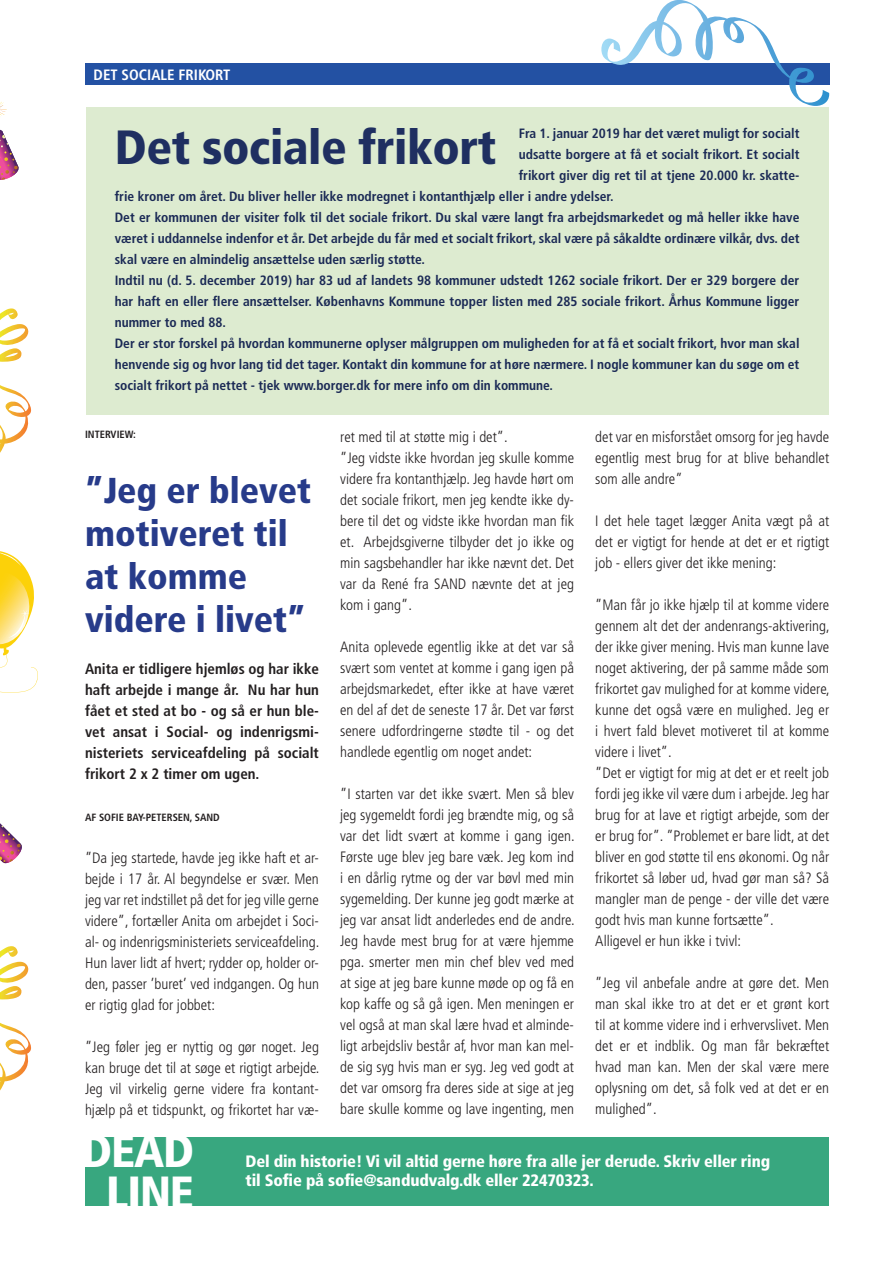
<style>
.page{position:relative;width:893px;height:1263px;background:#fff}
.page>*{position:absolute;margin:0;border:0;box-sizing:border-box;transform-origin:0 0}
.By-line{font:900 condensed 48px "Frutiger";letter-spacing:-.01em;color:#1f2f61}
.Rubrik{font:900 condensed 46.5px "Frutiger";letter-spacing:-.025em;color:#fff}
.By-line-2{font:900 condensed 36px/43.2px "Frutiger";color:#273b8a}
.By-line-3{font:900 condensed 16.5px/19.8px "Frutiger";letter-spacing:-.01em;color:#fff}
.By-line-4{font:300 condensed 15px/21px "Frutiger";color:#231f20;text-align:justify}
.By-line-5{font:700 condensed 15px/21px "Frutiger";color:#231f20;text-align:justify}
.t1{font:700 condensed 15px "Frutiger";color:#fff}
.By-line-6{font:700 condensed 13.5px/21px "Frutiger";color:#1a2955;text-align:justify}
.By-line-7{font:700 condensed 10.5px "Frutiger";color:#231f20}
</style>
<div class="page">
<div style="left:85px;top:64px;width:744px;height:21px;background:#2351a3"></div>
<svg style="left:0;top:308px;width:31px;height:145px"></svg>
<svg style="left:0;top:946px;width:31px;height:144px"></svg>
<svg style="left:0;top:823px;width:22px;height:41px"></svg>
<svg style="left:0;top:551px;width:38px;height:142px"></svg>
<svg style="left:0;top:130px;width:19px;height:50px"></svg>
<svg style="left:0;top:102px;width:7px;height:14px"></svg>
<svg style="left:599px;top:0;width:230px;height:106px"></svg>
<div style="left:86px;top:107px;width:742px;height:308px;background:#ddebd0"></div>
<div style="left:85px;top:1137px;width:744px;height:68px;background:#38a77f"></div>
<p class="t1" style="left:94px;top:65px;width:138px">DET SOCIALE FRIKORT</p>
<p class="By-line" style="left:115px;top:118px;width:383px">Det sociale frikort</p>
<p class="By-line-6" style="left:519px;top:123px;width:282px">Fra 1. januar 2019 har det været muligt for socialt</p>
<p class="By-line-6" style="left:519px;top:144px;width:282px">udsatte borgere at få et socialt frikort. Et socialt</p>
<p class="By-line-6" style="left:519px;top:165px;width:282px">frikort giver dig ret til at tjene 20.000 kr. skatte-</p>
<p class="By-line-6" style="left:115px;top:186px;width:500px">frie kroner om året. Du bliver heller ikke modregnet i kontanthjælp eller i andre ydelser.</p>
<p class="By-line-6" style="left:115px;top:207px;width:686px">Det er kommunen der visiter folk til det sociale frikort. Du skal være langt fra arbejdsmarkedet og må heller ikke have været i uddannelse indenfor et år. Det arbejde du får med et socialt frikort, skal være på såkaldte ordinære vilkår, dvs. det skal være en almindelig ansættelse uden særlig støtte.</p>
<p class="By-line-6" style="left:115px;top:270px;width:686px">Indtil nu (d. 5. december 2019) har 83 ud af landets 98 kommuner udstedt 1262 sociale frikort. Der er 329 borgere der har haft en eller flere ansættelser. Københavns Kommune topper listen med 285 sociale frikort. Århus Kommune ligger nummer to med 88.</p>
<p class="By-line-6" style="left:115px;top:333px;width:686px">Der er stor forskel på hvordan kommunerne oplyser målgruppen om muligheden for at få et socialt frikort, hvor man skal henvende sig og hvor lang tid det tager. Kontakt din kommune for at høre nærmere. I nogle kommuner kan du søge om et socialt frikort på nettet - tjek www.borger.dk for mere info om din kommune.</p>
<p class="By-line-7" style="left:85px;top:429px;width:52px">INTERVIEW:</p>
<p class="By-line-2" style="left:85px;top:468px;width:228px">”Jeg er blevet motiveret til at komme</p>
<p class="By-line-2" style="left:85px;top:598px;width:222px">videre i livet”</p>
<p class="By-line-5" style="left:85px;top:659px;width:235px">Anita er tidligere hjemløs og har ikke haft arbejde i mange år. Nu har hun fået et sted at bo - og så er hun ble&shy;vet ansat i Social- og indenrigsmi&shy;nisteriets serviceafdeling på socialt frikort 2 x 2 timer om ugen.</p>
<p class="By-line-7" style="left:85px;top:811px;width:136px">AF SOFIE BAY-PETERSEN, SAND</p>
<p class="By-line-4" style="left:85px;top:848px;width:236px">”Da jeg startede, havde jeg ikke haft et ar&shy;bejde i 17 år. Al begyndelse er svær. Men jeg var ret indstillet på det for jeg ville gerne videre”, fortæller Anita om arbejdet i Soci&shy;al- og indenrigsministeriets serviceafdeling.<br>Hun laver lidt af hvert; rydder op, holder or&shy;den, passer ’buret’ ved indgangen. Og hun er rigtig glad for jobbet:</p>
<p class="By-line-4" style="left:85px;top:1037px;width:236px">”Jeg føler jeg er nyttig og gør noget. Jeg kan bruge det til at søge et rigtigt arbejde.<br>Jeg vil virkelig gerne videre fra kontant&shy;hjælp på et tidspunkt, og frikortet har væ-</p>
<p class="By-line-4" style="left:340px;top:426px;width:169px">ret med til at støtte mig i det”.</p>
<p class="By-line-4" style="left:340px;top:447px;width:235px">”Jeg vidste ikke hvordan jeg skulle komme videre fra kontanthjælp. Jeg havde hørt om det sociale frikort, men jeg kendte ikke dy&shy;bere til det og vidste ikke hvordan man fik et. Arbejdsgiverne tilbyder det jo ikke og min sagsbehandler har ikke nævnt det. Det var da René fra SAND nævnte det at jeg kom i gang”.</p>
<p class="By-line-4" style="left:340px;top:636px;width:235px">Anita oplevede egentlig ikke at det var så svært som ventet at komme i gang igen på arbejdsmarkedet, efter ikke at have været en del af det de seneste 17 år. Det var først senere udfordringerne stødte til - og det handlede egentlig om noget andet:</p>
<p class="By-line-4" style="left:340px;top:783px;width:236px">”I starten var det ikke svært. Men så blev jeg sygemeldt fordi jeg brændte mig, og så var det lidt svært at komme i gang igen.<br>Første uge blev jeg bare væk. Jeg kom ind i en dårlig rytme og der var bøvl med min sygemelding. Der kunne jeg godt mærke at jeg var ansat lidt anderledes end de andre.<br>Jeg havde mest brug for at være hjemme pga. smerter men min chef blev ved med at sige at jeg bare kunne møde op og få en kop kaffe og så gå igen. Men meningen er vel også at man skal lære hvad et alminde&shy;ligt arbejdsliv består af, hvor man kan mel&shy;de sig syg hvis man er syg. Jeg ved godt at det var omsorg fra deres side at sige at jeg bare skulle komme og lave ingenting, men</p>
<p class="By-line-4" style="left:595px;top:426px;width:235px">det var en misforstået omsorg for jeg havde egentlig mest brug for at blive behandlet som alle andre”</p>
<p class="By-line-4" style="left:595px;top:510px;width:235px">I det hele taget lægger Anita vægt på at det er vigtigt for hende at det er et rigtigt job - ellers giver det ikke mening:</p>
<p class="By-line-4" style="left:595px;top:594px;width:236px">”Man får jo ikke hjælp til at komme videre gennem alt det der andenrangs-aktivering, der ikke giver mening. Hvis man kunne lave noget aktivering, der på samme måde som frikortet gav mulighed for at komme videre, kunne det også være en mulighed. Jeg er i hvert fald blevet motiveret til at komme videre i livet”.</p>
<p class="By-line-4" style="left:595px;top:762px;width:235px">”Det er vigtigt for mig at det er et reelt job fordi jeg ikke vil være dum i arbejde. Jeg har brug for at lave et rigtigt arbejde, som der er brug for”. ”Problemet er bare lidt, at det bliver en god støtte til ens økonomi. Og når frikortet så løber ud, hvad gør man så? Så mangler man de penge - der ville det være godt hvis man kunne fortsætte”.</p>
<p class="By-line-4" style="left:595px;top:930px;width:147px">Alligevel er hun ikke i tvivl:</p>
<p class="By-line-4" style="left:595px;top:972px;width:235px">”Jeg vil anbefale andre at gøre det. Men man skal ikke tro at det er et grønt kort til at komme videre ind i erhvervslivet. Men det er et indblik. Og man får bekræftet hvad man kan. Men der skal være mere oplysning om det, så folk ved at det er en mulighed”.</p>
<p class="Rubrik" style="left:81px;top:1123px;width:114px">DEAD</p>
<p class="Rubrik" style="left:106px;top:1164px;width:89px">LINE</p>
<p class="By-line-3" style="left:246px;top:1151px;width:526px">Del din historie! Vi vil altid gerne høre fra alle jer derude. Skriv eller ring til Sofie på sofie@sandudvalg.dk eller 22470323.</p>
</div>
